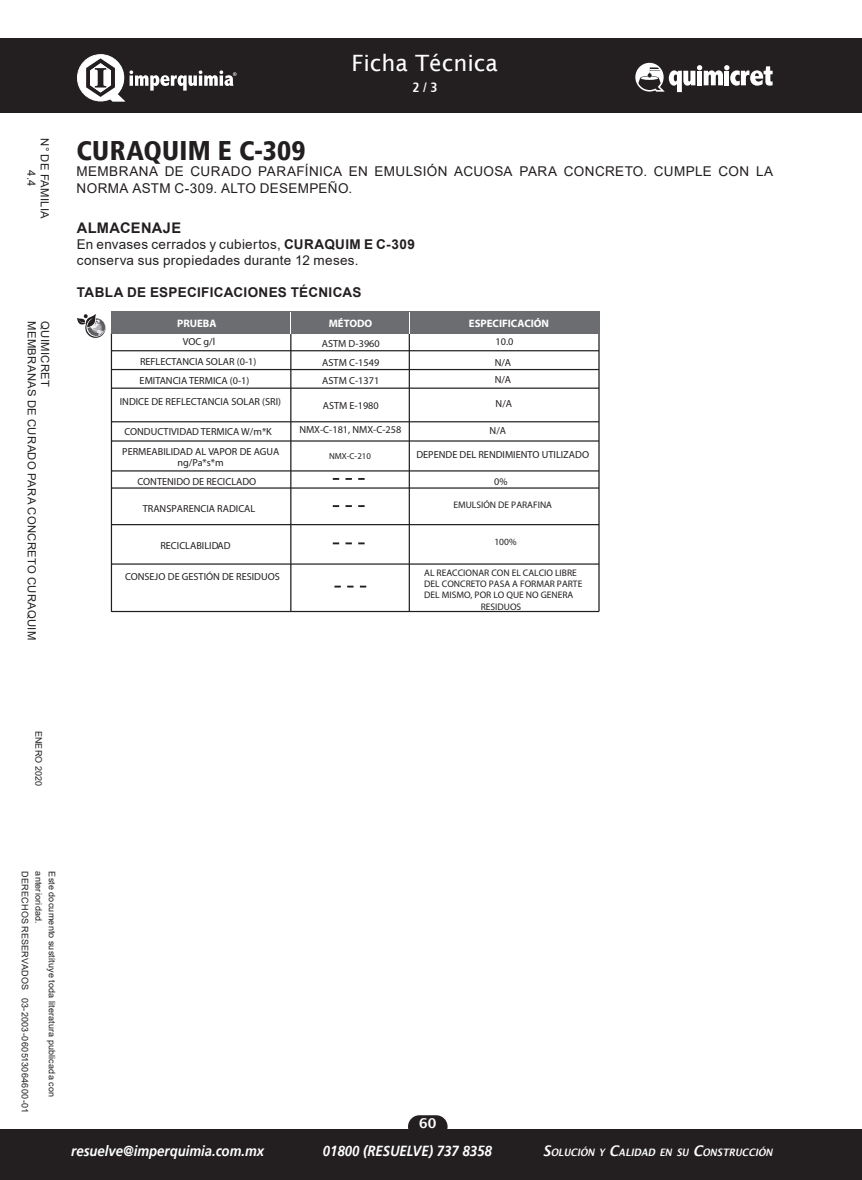
<style>
.page{position:relative;width:862px;height:1180px;background:#fff}
.page>*{position:absolute;margin:0;border:0;box-sizing:border-box;transform-origin:0 0}
.t1{font:900 condensed 27px "Frutiger 77";letter-spacing:.01em;color:#231f20}
.t2{font:22.5px "Lucida Sans";color:#fff}
.t3{font:italic 700 14.62px "Frutiger 66";color:#fff;scale:.9 1}
.Sub_bold{font:700 14.62px "Arial";letter-spacing:.025em;color:#231f20}
.TXT{font:13.5px/16.2px "Arial";letter-spacing:.025em;color:#231f20}
.TXT-2{font:700 13.5px "Arial";letter-spacing:.02em;color:#231f20}
.Sub_bold-2{font:700 condensed 13.5px "Frutiger 67";color:#fff}
.t4{font:600 13.5px "Lucida Sans";color:#fff}
.t5{font:11.25px/13.5px "Arial";letter-spacing:.03em;color:#231f20;text-align:center}
.t6{font:700 10.8px "Myriad Pro";color:#fff}
.t7{font:10.35px/20.2px "Myriad Pro";color:#231f20}
.t8{font:italic 600 10.35px "Lucida Sans";color:#fff;scale:.9 1}
.t9{font:9.45px "Myriad Pro";color:#231f20}
.TXT-3{font:9px "Arial";letter-spacing:.02em;color:#231f20}
.t10{font:8.78px "Myriad Pro";color:#231f20}
.s1{font-weight:700}
.s2{font-size:14.62px}
</style>
<div class="page">
<hr style="left:861px;top:1129px;width:1px;height:51px;background:#231f20">
<div style="left:0;top:1129px;width:861px;height:51px;background:#231f20"></div>
<hr style="left:861px;top:38px;width:1px;height:75px;background:#231f20">
<div style="left:0;top:38px;width:861px;height:75px;background:#231f20"></div>
<svg style="left:635px;top:63px;width:137px;height:29px"></svg>
<svg style="left:77px;top:54px;width:159px;height:48px"></svg>
<div style="left:408px;top:1115px;width:39px;height:23px;background:#231f20;border-radius:11px"></div>
<svg style="left:334px;top:586px;width:32px;height:2px"></svg>
<hr style="left:111px;top:611px;width:487px;height:1px;background:#231f20">
<hr style="left:111px;top:524px;width:487px;height:1px;background:#231f20">
<hr style="left:111px;top:563px;width:487px;height:2px;background:#231f20">
<hr style="left:111px;top:487px;width:487px;height:2px;background:#231f20">
<hr style="left:111px;top:470px;width:487px;height:2px;background:#231f20">
<hr style="left:111px;top:421px;width:487px;height:1px;background:#231f20">
<hr style="left:111px;top:440px;width:487px;height:2px;background:#231f20">
<hr style="left:111px;top:388px;width:487px;height:1px;background:#231f20">
<hr style="left:111px;top:369px;width:487px;height:1px;background:#231f20">
<hr style="left:111px;top:350px;width:487px;height:1px;background:#231f20">
<hr style="left:111px;top:333px;width:1px;height:278px;background:#231f20">
<hr style="left:290px;top:333px;width:1px;height:278px;background:#231f20">
<hr style="left:408px;top:333px;width:1px;height:278px;background:#231f20">
<hr style="left:598px;top:333px;width:1px;height:278px;background:#231f20">
<div style="left:111px;top:311px;width:488px;height:23px;background:#6c6d70"></div>
<svg style="left:290px;top:312px;width:1px;height:22px"></svg>
<svg style="left:332px;top:478px;width:32px;height:2px"></svg>
<svg style="left:332px;top:542px;width:32px;height:2px"></svg>
<svg style="left:332px;top:505px;width:32px;height:2px"></svg>
<svg style="left:77px;top:314px;width:29px;height:24px"></svg>
<p class="t5" style="left:52px;top:138px;width:82px;rotate:90deg">N° DE FAMILIA<br>4.4</p>
<p class="t5" style="left:39px;top:321px;width:321px;rotate:90deg">MEMBRANAS DE CURADO PARA CONCRETO CURAQUIM</p>
<p class="t5" style="left:52px;top:321px;width:67px;rotate:90deg">QUIMICRET</p>
<h2 class="t2" style="left:351px;top:51px;width:148px">Ficha Técnica</h2>
<p class="Sub_bold-2" style="left:412px;top:80px;width:26px">2 / 3</p>
<p class="t1" style="left:77px;top:135px;width:230px">CURAQUIM E C-309</p>
<p class="TXT" style="left:77px;top:164px;width:697px">MEMBRANA DE CURADO PARAFÍNICA EN EMULSIÓN ACUOSA PARA CONCRETO. CUMPLE CON LA<br>NORMA ASTM C-309. ALTO DESEMPEÑO.</p>
<p class="Sub_bold" style="left:77px;top:217px;width:106px">ALMACENAJE</p>
<p class="TXT" style="left:77px;top:236px;width:339px">En envases cerrados y cubiertos, <span class="s1">CURAQUIM E C-309 </span>conserva sus propiedades durante 12 meses.</p>
<p class="TXT-2" style="left:77px;top:283px;width:286px">TABLA DE ESPECIFICACIONES TÉCNICAS</p>
<p class="t6" style="left:177px;top:317px;width:41px">PRUEBA</p>
<p class="t6" style="left:328px;top:317px;width:45px">MÉTODO</p>
<p class="t6" style="left:468px;top:317px;width:82px">ESPECIFICACIÓN</p>
<p class="t7" style="left:182px;top:332px;width:34px">VOC g/l</p>
<p class="t7" style="left:321px;top:333px;width:59px">ASTM D-3960</p>
<p class="t7" style="left:494px;top:332px;width:20px">10.0<br>N/A</p>
<p class="t7" style="left:494px;top:369px;width:18px">N/A</p>
<p class="t7" style="left:495px;top:393px;width:18px">N/A</p>
<p class="t7" style="left:139px;top:352px;width:118px;line-height:19.1px">REFLECTANCIA SOLAR (0-1)<br>EMITANCIA TERMICA (0-1)</p>
<p class="t7" style="left:120px;top:391px;width:163px">INDICE DE REFLECTANCIA SOLAR (SRI)</p>
<p class="t7" style="left:122px;top:422px;width:158px">CONDUCTIVIDAD TERMICA W/m*K<br>PERMEABILIDAD AL VAPOR DE AGUA</p>
<p class="t7" style="left:177px;top:452px;width:48px">ng/Pa*s*m</p>
<p class="t7" style="left:143px;top:498px;width:114px">TRANSPARENCIA RADICAL</p>
<p class="t7" style="left:160px;top:535px;width:72px">RECICLABILIDAD</p>
<p class="t7" style="left:125px;top:567px;width:156px">CONSEJO DE GESTIÓN DE RESIDUOS</p>
<p class="t7" style="left:322px;top:353px;width:58px;line-height:18.4px">ASTM C-1549<br>ASTM C-1371</p>
<p class="t7" style="left:322px;top:395px;width:57px">ASTM E-1980</p>
<p class="t7" style="left:299px;top:419px;width:103px">NMX-C-181, NMX-C-258</p>
<p class="t7" style="left:489px;top:421px;width:18px">N/A</p>
<p class="t7" style="left:416px;top:444px;width:174px">DEPENDE DEL RENDIMIENTO UTILIZADO</p>
<p class="t7" style="left:494px;top:471px;width:15px">0%</p>
<p class="t10" style="left:329px;top:451px;width:43px">NMX-C-210</p>
<p class="t7" style="left:137px;top:472px;width:120px">CONTENIDO DE RECICLADO</p>
<p class="t9" style="left:453px;top:499px;width:100px">EMULSIÓN DE PARAFINA</p>
<p class="t9" style="left:494px;top:536px;width:24px">100%</p>
<p class="t9" style="left:424px;top:567px;width:154px">AL REACCIONAR CON EL CALCIO LIBRE</p>
<p class="t9" style="left:424px;top:578px;width:159px">DEL CONCRETO PASA A FORMAR PARTE</p>
<p class="t9" style="left:424px;top:589px;width:150px">DEL MISMO, POR LO QUE NO GENERA</p>
<p class="t9" style="left:480px;top:601px;width:42px">RESIDUOS</p>
<p class="TXT-3" style="left:45px;top:730px;width:57px;rotate:90deg">ENERO 2020</p>
<p class="TXT-3" style="left:31px;top:871px;width:243px;rotate:90deg">DERECHOS RESERVADOS 03-2003-060513064600-01</p>
<p class="TXT-3" style="left:45px;top:871px;width:54px;rotate:90deg">anterioridad.</p>
<p class="TXT-3" style="left:58px;top:871px;width:227px;rotate:90deg">Este documento sustituye toda literatura publicada con</p>
<h3 class="t4" style="left:419px;top:1115px;width:19px">60</h3>
<h3 class="t3" style="left:71px;top:1142px;width:216px">resuelve@imperquimia.com.mx</h3>
<h3 class="t3" style="left:322px;top:1142px;width:189px">01800 (RESUELVE) 737 8358</h3>
<p class="t8" style="left:542px;top:1147px;width:257px"><span class="s2">S</span>OLUCIÓN Y <span class="s2">C</span>ALIDAD EN SU <span class="s2">C</span>ONSTRUCCIÓN</p>
</div>
